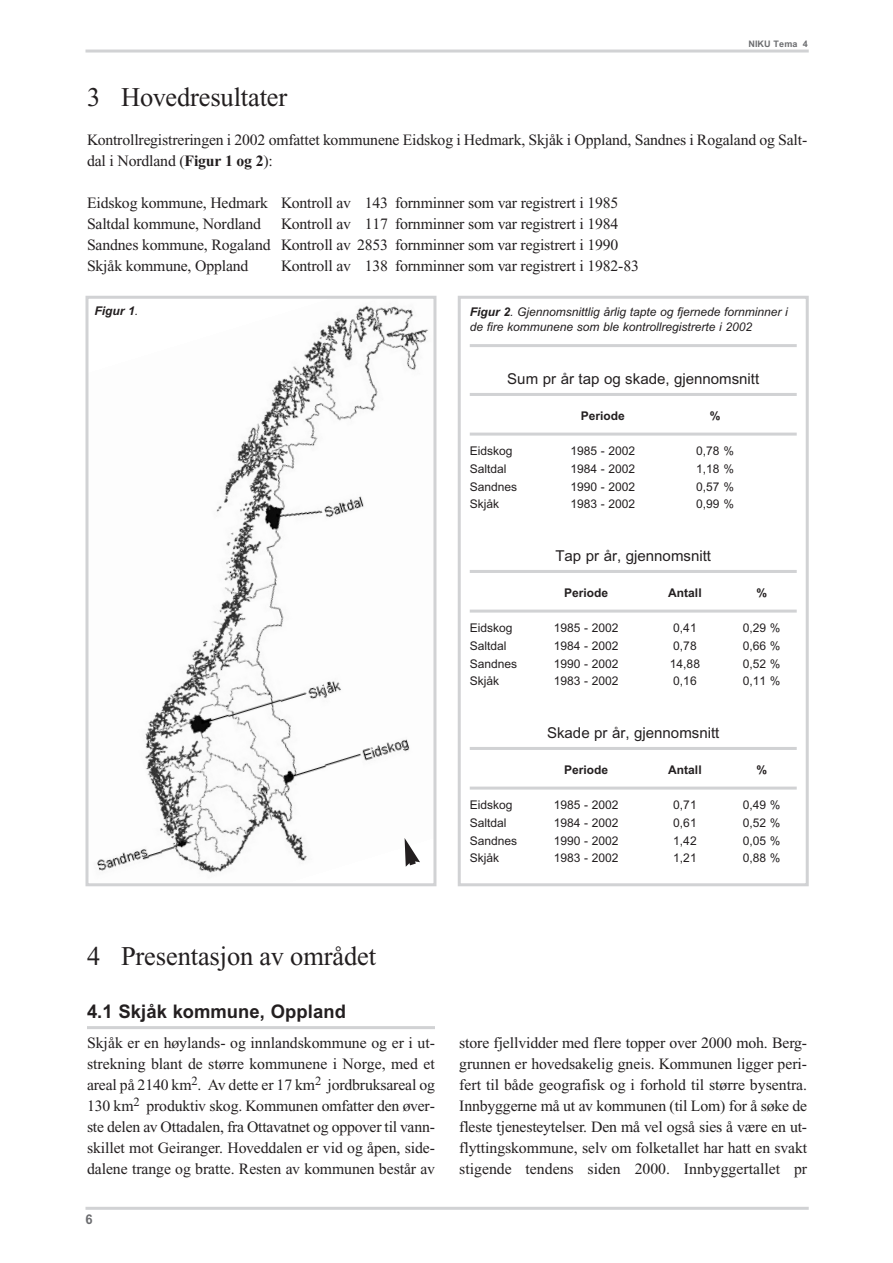
<style>
.page{position:relative;width:893px;height:1263px;background:#fff}
.page>*{position:absolute;margin:0;border:0;box-sizing:border-box;transform-origin:0 0}
.t1{font:27px "Times New Roman";letter-spacing:-.005em;color:#231f20}
.t2{font:700 18.75px "Arial";letter-spacing:.005em;color:#231f20}
.t3{font:15.75px/21px "Times New Roman";letter-spacing:-.01em;color:#231f20;text-align:justify}
.t4{font:15px "Arial";color:#231f20}
.t5{font:700 13.5px "Arial";color:#6c6d70;scale:.95 1}
.t6{font:12px "Arial";color:#231f20}
.t7{font:italic 12px/15px "Arial";color:#231f20}
.t8{font:700 12px "Arial";color:#231f20}
.t9{font:italic 700 12px "Arial";color:#231f20}
.t10{font:700 9px "Arial";letter-spacing:.015em;color:#6c6d70}
.s1{font-weight:700}
.s2{font-weight:400}
</style>
<div class="page">
<hr style="left:87px;top:1026px;width:348px;height:3px;background:#d1d2d4">
<hr style="left:85px;top:50px;width:723px;height:3px;background:#d1d2d4">
<hr style="left:85px;top:1207px;width:723px;height:3px;background:#d1d2d4">
<img style="left:97px;top:305px;width:331px;height:568px">
<div style="left:85px;top:296px;width:351px;height:590px;border:3px solid #d1d2d4"></div>
<hr style="left:470px;top:344px;width:326px;height:3px;background:#d1d2d4">
<hr style="left:470px;top:393px;width:326px;height:3px;background:#d1d2d4">
<hr style="left:470px;top:433px;width:326px;height:3px;background:#d1d2d4">
<hr style="left:470px;top:570px;width:326px;height:3px;background:#d1d2d4">
<hr style="left:470px;top:610px;width:326px;height:3px;background:#d1d2d4">
<hr style="left:470px;top:747px;width:326px;height:3px;background:#d1d2d4">
<hr style="left:470px;top:787px;width:326px;height:3px;background:#d1d2d4">
<div style="left:458px;top:296px;width:350px;height:590px;border:3px solid #d1d2d4"></div>
<svg style="left:404px;top:838px;width:16px;height:34px"></svg>
<h1 class="t1" style="left:87px;top:89px;width:202px">3 Hovedresultater</h1>
<p class="t10" style="left:748px;top:40px;width:61px">NIKU Tema 4</p>
<p class="t3" style="left:87px;top:132px;width:721px">Kontrollregistreringen i 2002 omfattet kommunene Eidskog i Hedmark, Skjåk i Oppland, Sandnes i Rogaland og Salt&shy;dal i Nordland (<span class="s1">Figur 1 og 2</span>):</p>
<p class="t3" style="left:87px;top:195px;width:533px">Eidskog kommune, Hedmark Kontroll av 143 fornminner som var registrert i 1985<br>Saltdal kommune, Nordland</p>
<p class="t3" style="left:87px;top:216px;width:533px;text-indent:194px">Kontroll av 117 fornminner som var registrert i 1984<br>Sandnes kommune, Rogaland Kontroll av 2853 fornminner som var registrert i 1990<br>Skjåk kommune, Oppland</p>
<p class="t3" style="left:281px;top:258px;width:359px">Kontroll av 138 fornminner som var registrert i 1982-83</p>
<p class="t9" style="left:94px;top:306px;width:45px">Figur 1<span class="s2">.</span></p>
<p class="t7" style="left:470px;top:306px;width:320px"><span class="s1">Figur 2</span>. Gjennomsnittlig årlig tapte og fjernede fornminner i de fire kommunene som ble kontrollregistrerte i 2002</p>
<p class="t4" style="left:507px;top:373px;width:253px">Sum pr år tap og skade, gjennomsnitt</p>
<p class="t8" style="left:580px;top:411px;width:46px">Periode</p>
<p class="t8" style="left:709px;top:411px;width:12px">%</p>
<p class="t6" style="left:469px;top:446px;width:44px">Eidskog</p>
<p class="t6" style="left:570px;top:446px;width:66px">1985 - 2002</p>
<p class="t6" style="left:696px;top:446px;width:39px">0,78 %</p>
<p class="t6" style="left:469px;top:464px;width:38px">Saltdal</p>
<p class="t6" style="left:570px;top:464px;width:66px">1984 - 2002</p>
<p class="t6" style="left:696px;top:464px;width:39px">1,18 %</p>
<p class="t6" style="left:469px;top:481px;width:49px">Sandnes</p>
<p class="t6" style="left:570px;top:481px;width:66px">1990 - 2002</p>
<p class="t6" style="left:696px;top:481px;width:39px">0,57 %</p>
<p class="t6" style="left:469px;top:499px;width:31px">Skjåk</p>
<p class="t6" style="left:570px;top:499px;width:66px">1983 - 2002</p>
<p class="t6" style="left:696px;top:499px;width:39px">0,99 %</p>
<p class="t4" style="left:555px;top:550px;width:157px">Tap pr år, gjennomsnitt</p>
<p class="t8" style="left:564px;top:588px;width:46px">Periode</p>
<p class="t8" style="left:668px;top:588px;width:35px">Antall</p>
<p class="t8" style="left:756px;top:588px;width:12px">%</p>
<p class="t6" style="left:469px;top:623px;width:44px">Eidskog</p>
<p class="t6" style="left:554px;top:623px;width:66px">1985 - 2002</p>
<p class="t6" style="left:673px;top:623px;width:25px">0,41</p>
<p class="t6" style="left:742px;top:623px;width:39px">0,29 %</p>
<p class="t6" style="left:469px;top:641px;width:38px">Saltdal</p>
<p class="t6" style="left:554px;top:641px;width:66px">1984 - 2002</p>
<p class="t6" style="left:673px;top:641px;width:25px">0,78</p>
<p class="t6" style="left:743px;top:641px;width:39px">0,66 %</p>
<p class="t6" style="left:469px;top:658px;width:49px">Sandnes</p>
<p class="t6" style="left:554px;top:658px;width:66px">1990 - 2002</p>
<p class="t6" style="left:670px;top:658px;width:32px">14,88</p>
<p class="t6" style="left:742px;top:658px;width:39px">0,52 %</p>
<p class="t6" style="left:469px;top:676px;width:31px">Skjåk</p>
<p class="t6" style="left:554px;top:676px;width:66px">1983 - 2002</p>
<p class="t6" style="left:673px;top:676px;width:25px">0,16</p>
<p class="t6" style="left:742px;top:676px;width:39px">0,11 %</p>
<p class="t4" style="left:547px;top:727px;width:174px">Skade pr år, gjennomsnitt</p>
<p class="t8" style="left:564px;top:765px;width:46px">Periode</p>
<p class="t8" style="left:668px;top:765px;width:35px">Antall</p>
<p class="t8" style="left:756px;top:765px;width:12px">%</p>
<p class="t6" style="left:469px;top:800px;width:44px">Eidskog</p>
<p class="t6" style="left:554px;top:800px;width:66px">1985 - 2002</p>
<p class="t6" style="left:673px;top:800px;width:25px">0,71</p>
<p class="t6" style="left:742px;top:800px;width:39px">0,49 %</p>
<p class="t6" style="left:469px;top:818px;width:38px">Saltdal</p>
<p class="t6" style="left:554px;top:818px;width:66px">1984 - 2002</p>
<p class="t6" style="left:673px;top:818px;width:25px">0,61</p>
<p class="t6" style="left:743px;top:818px;width:39px">0,52 %</p>
<p class="t6" style="left:469px;top:835px;width:49px">Sandnes</p>
<p class="t6" style="left:554px;top:835px;width:66px">1990 - 2002</p>
<p class="t6" style="left:673px;top:835px;width:25px">1,42</p>
<p class="t6" style="left:743px;top:835px;width:39px">0,05 %</p>
<p class="t6" style="left:469px;top:853px;width:31px">Skjåk</p>
<p class="t6" style="left:554px;top:853px;width:66px">1983 - 2002</p>
<p class="t6" style="left:673px;top:853px;width:25px">1,21</p>
<p class="t6" style="left:742px;top:853px;width:39px">0,88 %</p>
<h1 class="t1" style="left:87px;top:949px;width:291px">4 Presentasjon av området</h1>
<p class="t2" style="left:87px;top:1004px;width:260px">4.1 Skjåk kommune, Oppland</p>
<p class="t3" style="left:87px;top:1035px;width:349px">Skjåk er en høylands- og innlandskommune og er i ut&shy;strekning blant de større kommunene i Norge, med et areal på 2140 km<sup>2</sup>. Av dette er 17 km<sup>2</sup> jordbruksareal og 130 km<sup>2</sup> produktiv skog. Kommunen omfatter den øver&shy;ste delen av Ottadalen, fra Ottavatnet og oppover til vann&shy;skillet mot Geiranger. Hoveddalen er vid og åpen, side&shy;dalene trange og bratte. Resten av kommunen består av</p>
<p class="t3" style="left:459px;top:1035px;width:349px">store fjellvidder med flere topper over 2000 moh. Berg&shy;grunnen er hovedsakelig gneis. Kommunen ligger peri&shy;fert til både geografisk og i forhold til større bysentra.<br>Innbyggerne må ut av kommunen (til Lom) for å søke de fleste tjenesteytelser. Den må vel også sies å være en ut&shy;flyttingskommune, selv om folketallet har hatt en svakt stigende tendens siden 2000. Innbyggertallet pr</p>
<p class="t5" style="left:85px;top:1214px;width:9px">6</p>
</div>
